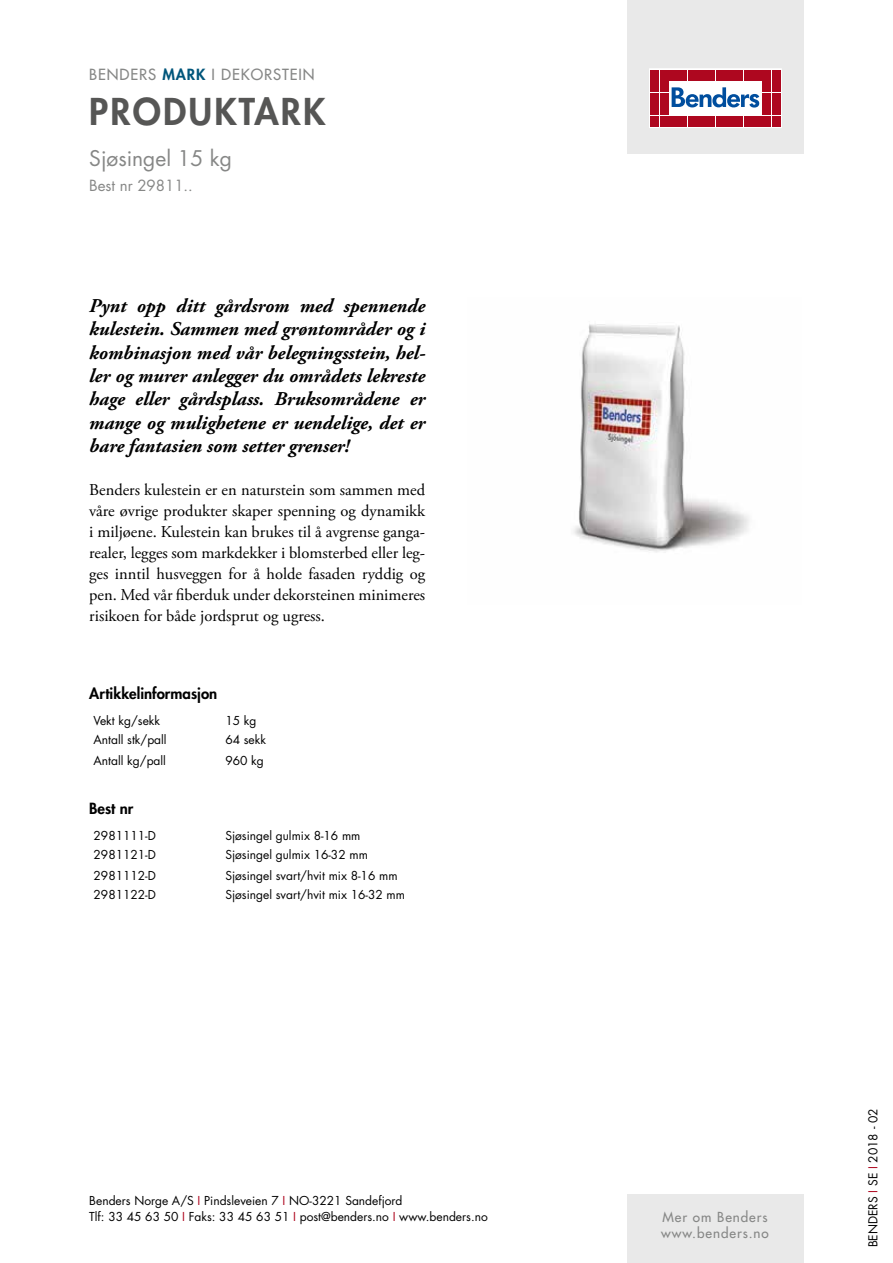
<style>
.page{position:relative;width:893px;height:1263px;background:#fff}
.page>*{position:absolute;margin:0;border:0;box-sizing:border-box;transform-origin:0 0}
.t1{font:800 36px "Futura Std";letter-spacing:.06em;color:#565655}
.t2{font:21px "Futura Std";color:#868786}
.t3{font:italic 700 19.5px/23.4px "Adobe Garamond Pro";color:#000;text-align:justify}
.t4{font:16.5px/21px "Adobe Garamond Pro";color:#000;text-align:justify}
.t5{font:800 15px "Futura Std";color:#000}
.t6{font:500 15px "Futura Std";letter-spacing:.06em;color:#868786}
.t7{font:15px "Futura Std";color:#868786}
.t8{font:500 13.5px/16.2px "Futura Std";letter-spacing:.07em;color:#868786}
.t9{font:12px/16.5px "Futura Std";color:#000}
.s1{font-weight:800;color:#00567b}
.s2{color:#ae071f}
</style>
<div class="page">
<div style="left:627px;top:1195px;width:177px;height:68px;background:#e9e9e9"></div>
<div style="left:627px;top:0;width:177px;height:153px;background:#e9e9e9"></div>
<svg style="left:649px;top:69px;width:132px;height:59px;background:#eac2c8"></svg>
<div style="left:651px;top:70px;width:8px;height:10px;background:#ae071f"></div>
<div style="left:660px;top:70px;width:8px;height:10px;background:#ae071f"></div>
<div style="left:651px;top:81px;width:8px;height:11px;background:#ae071f"></div>
<div style="left:660px;top:81px;width:8px;height:11px;background:#ae071f"></div>
<div style="left:651px;top:93px;width:8px;height:10px;background:#ae071f"></div>
<div style="left:660px;top:93px;width:8px;height:10px;background:#ae071f"></div>
<div style="left:651px;top:104px;width:8px;height:11px;background:#ae071f"></div>
<div style="left:660px;top:104px;width:8px;height:11px;background:#ae071f"></div>
<div style="left:651px;top:116px;width:8px;height:10px;background:#ae071f"></div>
<div style="left:660px;top:116px;width:8px;height:10px;background:#ae071f"></div>
<div style="left:669px;top:70px;width:8px;height:10px;background:#ae071f"></div>
<div style="left:679px;top:70px;width:8px;height:10px;background:#ae071f"></div>
<div style="left:688px;top:70px;width:8px;height:10px;background:#ae071f"></div>
<div style="left:697px;top:70px;width:9px;height:10px;background:#ae071f"></div>
<div style="left:707px;top:70px;width:8px;height:10px;background:#ae071f"></div>
<div style="left:716px;top:70px;width:8px;height:10px;background:#ae071f"></div>
<div style="left:725px;top:70px;width:9px;height:10px;background:#ae071f"></div>
<div style="left:735px;top:70px;width:8px;height:10px;background:#ae071f"></div>
<div style="left:744px;top:70px;width:8px;height:10px;background:#ae071f"></div>
<div style="left:753px;top:70px;width:9px;height:10px;background:#ae071f"></div>
<div style="left:669px;top:116px;width:8px;height:10px;background:#ae071f"></div>
<div style="left:679px;top:116px;width:8px;height:10px;background:#ae071f"></div>
<div style="left:688px;top:116px;width:8px;height:10px;background:#ae071f"></div>
<div style="left:697px;top:116px;width:9px;height:10px;background:#ae071f"></div>
<div style="left:707px;top:116px;width:8px;height:10px;background:#ae071f"></div>
<div style="left:716px;top:116px;width:8px;height:10px;background:#ae071f"></div>
<div style="left:725px;top:116px;width:9px;height:10px;background:#ae071f"></div>
<div style="left:735px;top:116px;width:8px;height:10px;background:#ae071f"></div>
<div style="left:744px;top:116px;width:8px;height:10px;background:#ae071f"></div>
<div style="left:753px;top:116px;width:9px;height:10px;background:#ae071f"></div>
<div style="left:763px;top:70px;width:8px;height:10px;background:#ae071f"></div>
<div style="left:772px;top:70px;width:8px;height:10px;background:#ae071f"></div>
<div style="left:763px;top:81px;width:8px;height:11px;background:#ae071f"></div>
<div style="left:772px;top:81px;width:8px;height:11px;background:#ae071f"></div>
<div style="left:763px;top:93px;width:8px;height:10px;background:#ae071f"></div>
<div style="left:772px;top:93px;width:8px;height:10px;background:#ae071f"></div>
<div style="left:763px;top:104px;width:8px;height:11px;background:#ae071f"></div>
<div style="left:772px;top:104px;width:8px;height:11px;background:#ae071f"></div>
<div style="left:763px;top:116px;width:8px;height:10px;background:#ae071f"></div>
<div style="left:772px;top:116px;width:8px;height:10px;background:#ae071f"></div>
<svg style="left:672px;top:87px;width:87px;height:21px;background:#8fb1d4"></svg>
<img style="left:573px;top:324px;width:176px;height:229px">
<p class="t6" style="left:89px;top:65px;width:227px">BENDERS <span class="s1">MARK</span> I DEKORSTEIN</p>
<h1 class="t1" style="left:89px;top:89px;width:238px">PRODUKTARK</h1>
<h2 class="t2" style="left:89px;top:145px;width:144px">Sjøsingel 15 kg</h2>
<p class="t7" style="left:89px;top:176px;width:105px">Best nr 29811..</p>
<p class="t3" style="left:89px;top:294px;width:337px">Pynt opp ditt gårdsrom med spennende kulestein. Sammen med grøntområder og i kombinasjon med vår belegningsstein, hel&shy;ler og murer anlegger du områdets lekreste hage eller gårdsplass. Bruksområdene er mange og mulighetene er uendelige, det er bare fantasien som setter grenser!</p>
<p class="t4" style="left:89px;top:480px;width:337px">Benders kulestein er en naturstein som sammen med våre øvrige produkter skaper spenning og dynamikk i miljøene. Kulestein kan brukes til å avgrense ganga&shy;realer, legges som markdekker i blomsterbed eller leg&shy;ges inntil husveggen for å holde fasaden ryddig og pen. Med vår fiberduk under dekorsteinen minimeres risikoen for både jordsprut og ugress.</p>
<p class="t5" style="left:89px;top:684px;width:130px">Artikkelinformasjon</p>
<p class="t9" style="left:94px;top:713px;width:68px">Vekt kg/sekk</p>
<p class="t9" style="left:225px;top:713px;width:33px">15 kg</p>
<p class="t9" style="left:94px;top:732px;width:75px">Antall stk/pall</p>
<p class="t9" style="left:225px;top:732px;width:42px">64 sekk</p>
<p class="t9" style="left:94px;top:752px;width:74px">Antall kg/pall</p>
<p class="t9" style="left:225px;top:752px;width:40px">960 kg</p>
<p class="t5" style="left:89px;top:799px;width:46px">Best nr</p>
<p class="t9" style="left:94px;top:827px;width:64px">2981111-D</p>
<p class="t9" style="left:225px;top:827px;width:137px">Sjøsingel gulmix 8-16 mm</p>
<p class="t9" style="left:94px;top:847px;width:64px">2981121-D</p>
<p class="t9" style="left:225px;top:847px;width:144px">Sjøsingel gulmix 16-32 mm</p>
<p class="t9" style="left:94px;top:867px;width:64px">2981112-D</p>
<p class="t9" style="left:225px;top:867px;width:174px">Sjøsingel svart/hvit mix 8-16 mm</p>
<p class="t9" style="left:94px;top:886px;width:64px">2981122-D</p>
<p class="t9" style="left:225px;top:886px;width:181px">Sjøsingel svart/hvit mix 16-32 mm</p>
<p class="t9" style="left:89px;top:1192px;width:400px">Benders Norge A/S <span class="s2">I</span> Pindsleveien 7 <span class="s2">I</span> NO-3221 Sandefjord<br>Tlf: 33 45 63 50 <span class="s2">I</span> Faks: 33 45 63 51 <span class="s2">I</span> post@benders.no <span class="s2">I</span> www.benders.no</p>
<p class="t8" style="left:661px;top:1209px;width:109px">Mer om Benders www.benders.no</p>
<p class="t9" style="left:865px;top:1247px;width:140px;rotate:-90deg">BENDERS <span class="s2">I</span> SE <span class="s2">I</span> 2018 - 02</p>
</div>
